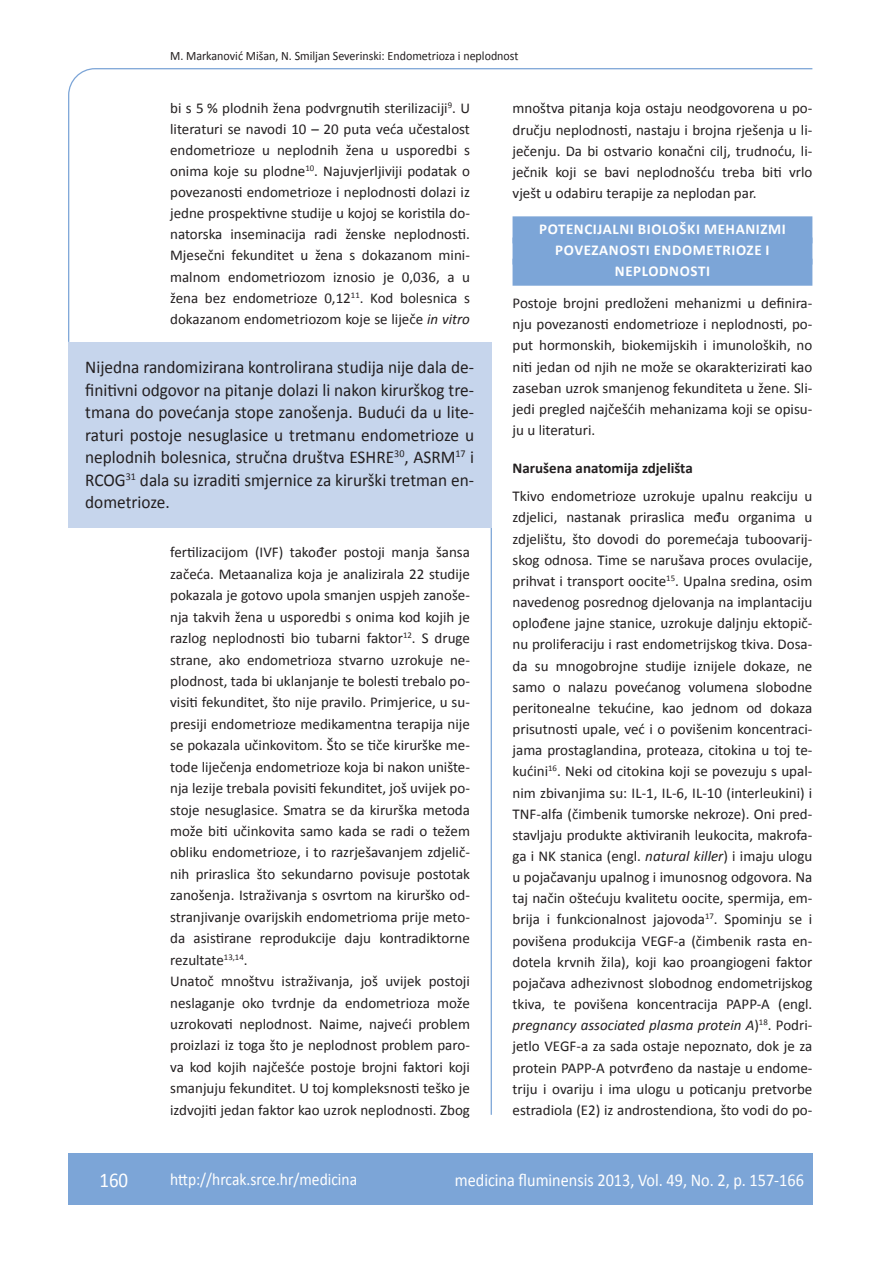
<style>
.page{position:relative;width:889px;height:1268px;background:#fff}
.page>*{position:absolute;margin:0;border:0;box-sizing:border-box;transform-origin:0 0}
.t1{font:21px "Calibri";color:#fff;scale:.9 1}
.t2{font:18px/22.5px "Calibri";color:#231f20;text-align:justify;scale:.96 1}
.t3{font:18px "Calibri";color:#fff;scale:.9 1}
.t4{font:17.25px "Calibri";color:#fff;scale:.9 1}
.t5{font:15px/21.1px "Calibri";color:#231f20;text-align:justify}
.t6{font:700 15px/21.1px "Calibri";letter-spacing:.04em;color:#fff;text-align:center}
.t7{font:700 15px "Calibri";color:#231f20}
.t8{font:12.75px "Calibri";color:#231f20;scale:.94 1}
.s1{font-style:italic}
</style>
<div class="page">
<svg style="left:68px;top:68px;width:745px;height:275px"></svg>
<hr style="left:490px;top:526px;width:2px;height:588px;background:#7ca5d7">
<div style="left:68px;top:1152px;width:744px;height:51px;background:#7ca5d7"></div>
<div style="left:512px;top:216px;width:300px;height:27px;background:#7ca5d7"></div>
<div style="left:512px;top:237px;width:300px;height:27px;background:#7ca5d7"></div>
<div style="left:512px;top:258px;width:300px;height:27px;background:#7ca5d7"></div>
<div style="left:68px;top:342px;width:423px;height:186px;background:#c6d5ec"></div>
<p class="t8" style="left:170px;top:47px;width:372px">M. Markanović Mišan, N. Smiljan Severinski: Endometrioza i neplodnost</p>
<p class="t5" style="left:170px;top:97px;width:301px">bi s 5 % plodnih žena podvrgnutih sterilizaciji<sup>9</sup>. U literaturi se navodi 10 – 20 puta veća učestalost endometrioze u neplodnih žena u usporedbi s onima koje su plodne<sup>10</sup>. Najuvjerljiviji podatak o povezanosti endometrioze i neplodnosti dolazi iz jedne prospektivne studije u kojoj se koristila do&shy;natorska inseminacija radi ženske neplodnosti.<br>Mjesečni fekunditet u žena s dokazanom mini&shy;malnom endometriozom iznosio je 0,036, a u žena bez endometrioze 0,12<sup>11</sup>. Kod bolesnica s dokazanom endometriozom koje se liječe <span class="s1">in vitro</span></p>
<p class="t5" style="left:512px;top:97px;width:301px">mnoštva pitanja koja ostaju neodgovorena u po&shy;dručju neplodnosti, nastaju i brojna rješenja u li&shy;ječenju. Da bi ostvario konačni cilj, trudnoću, li&shy;ječnik koji se bavi neplodnošću treba biti vrlo vješt u odabiru terapije za neplodan par.</p>
<p class="t6" style="left:539px;top:217px;width:248px">POTENCIJALNI BIOLOŠKI MEHANIZMI<br>POVEZANOSTI ENDOMETRIOZE I<br>NEPLODNOSTI</p>
<p class="t5" style="left:512px;top:292px;width:301px">Postoje brojni predloženi mehanizmi u definira&shy;nju povezanosti endometrioze i neplodnosti, po&shy;put hormonskih, biokemijskih i imunoloških, no niti jedan od njih ne može se okarakterizirati kao zaseban uzrok smanjenog fekunditeta u žene. Sli&shy;jedi pregled najčešćih mehanizama koji se opisu&shy;ju u literaturi.</p>
<p class="t7" style="left:512px;top:459px;width:182px">Narušena anatomija zdjelišta</p>
<p class="t5" style="left:512px;top:485px;width:301px">Tkivo endometrioze uzrokuje upalnu reakciju u zdjelici, nastanak priraslica među organima u zdjelištu, što dovodi do poremećaja tuboovarij&shy;skog odnosa. Time se narušava proces ovulacije, prihvat i transport oocite<sup>15</sup>. Upalna sredina, osim navedenog posrednog djelovanja na implantaciju oplođene jajne stanice, uzrokuje daljnju ektopič&shy;nu proliferaciju i rast endometrijskog tkiva. Dosa&shy;da su mnogobrojne studije iznijele dokaze, ne samo o nalazu povećanog volumena slobodne peritonealne tekućine, kao jednom od dokaza prisutnosti upale, već i o povišenim koncentraci&shy;jama prostaglandina, proteaza, citokina u toj te&shy;kućini<sup>16</sup>. Neki od citokina koji se povezuju s upal&shy;nim zbivanjima su: IL-1, IL-6, IL-10 (interleukini) i TNF-alfa (čimbenik tumorske nekroze). Oni pred&shy;stavljaju produkte aktiviranih leukocita, makrofa&shy;ga i NK stanica (engl. <span class="s1">natural killer</span>) i imaju ulogu u pojačavanju upalnog i imunosnog odgovora. Na taj način oštećuju kvalitetu oocite, spermija, em&shy;brija i funkcionalnost jajovoda<sup>17</sup>. Spominju se i povišena produkcija VEGF-a (čimbenik rasta en&shy;dotela krvnih žila), koji kao proangiogeni faktor pojačava adhezivnost slobodnog endometrijskog tkiva, te povišena koncentracija PAPP-A (engl. <span class="s1">pregnancy associated plasma protein A</span>)<sup>18</sup>. Podri&shy;jetlo VEGF-a za sada ostaje nepoznato, dok je za protein PAPP-A potvrđeno da nastaje u endome&shy;triju i ovariju i ima ulogu u poticanju pretvorbe estradiola (E2) iz androstendiona, što vodi do po-</p>
<p class="t2" style="left:85px;top:355px;width:407px">Nijedna randomizirana kontrolirana studija nije dala de&shy;finitivni odgovor na pitanje dolazi li nakon kirurškog tre&shy;tmana do povećanja stope zanošenja. Budući da u lite&shy;raturi postoje nesuglasice u tretmanu endometrioze u neplodnih bolesnica, stručna društva ESHRE<sup>30</sup>, ASRM<sup>17</sup> i RCOG<sup>31</sup> dala su izraditi smjernice za kirurški tretman en&shy;dometrioze.</p>
<p class="t5" style="left:170px;top:541px;width:301px;text-align:left">fertilizacijom (IVF) također postoji manja šansa začeća. Metaanaliza koja je analizirala 22 studije pokazala je gotovo upola smanjen uspjeh zanoše&shy;nja takvih žena u usporedbi s onima kod kojih je razlog neplodnosti bio tubarni faktor<sup>12</sup>. S druge strane, ako endometrioza stvarno uzrokuje ne&shy;plodnost, tada bi uklanjanje te bolesti trebalo po&shy;visiti fekunditet, što nije pravilo. Primjerice, u su&shy;presiji endometrioze medikamentna terapija nije se pokazala učinkovitom. Što se tiče kirurške me&shy;tode liječenja endometrioze koja bi nakon unište&shy;nja lezije trebala povisiti fekunditet, još uvijek po&shy;stoje nesuglasice. Smatra se da kirurška metoda može biti učinkovita samo kada se radi o težem obliku endometrioze, i to razrješavanjem zdjelič&shy;nih priraslica što sekundarno povisuje postotak zanošenja. Istraživanja s osvrtom na kirurško od&shy;stranjivanje ovarijskih endometrioma prije meto&shy;da asistirane reprodukcije daju kontradiktorne rezultate<sup>13,14</sup>.<br>Unatoč mnoštvu istraživanja, još uvijek postoji neslaganje oko tvrdnje da endometrioza može uzrokovati neplodnost. Naime, najveći problem proizlazi iz toga što je neplodnost problem paro&shy;va kod kojih najčešće postoje brojni faktori koji smanjuju fekunditet. U toj kompleksnosti teško je izdvojiti jedan faktor kao uzrok neplodnosti. Zbog</p>
<h1 class="t1" style="left:99px;top:1166px;width:33px">160</h1>
<p class="t4" style="left:170px;top:1167px;width:209px">http://hrcak.srce.hr/medicina</p>
<p class="t3" style="left:455px;top:1168px;width:389px">medicina fluminensis 2013, Vol. 49, No. 2, p. 157-166</p>
</div>
